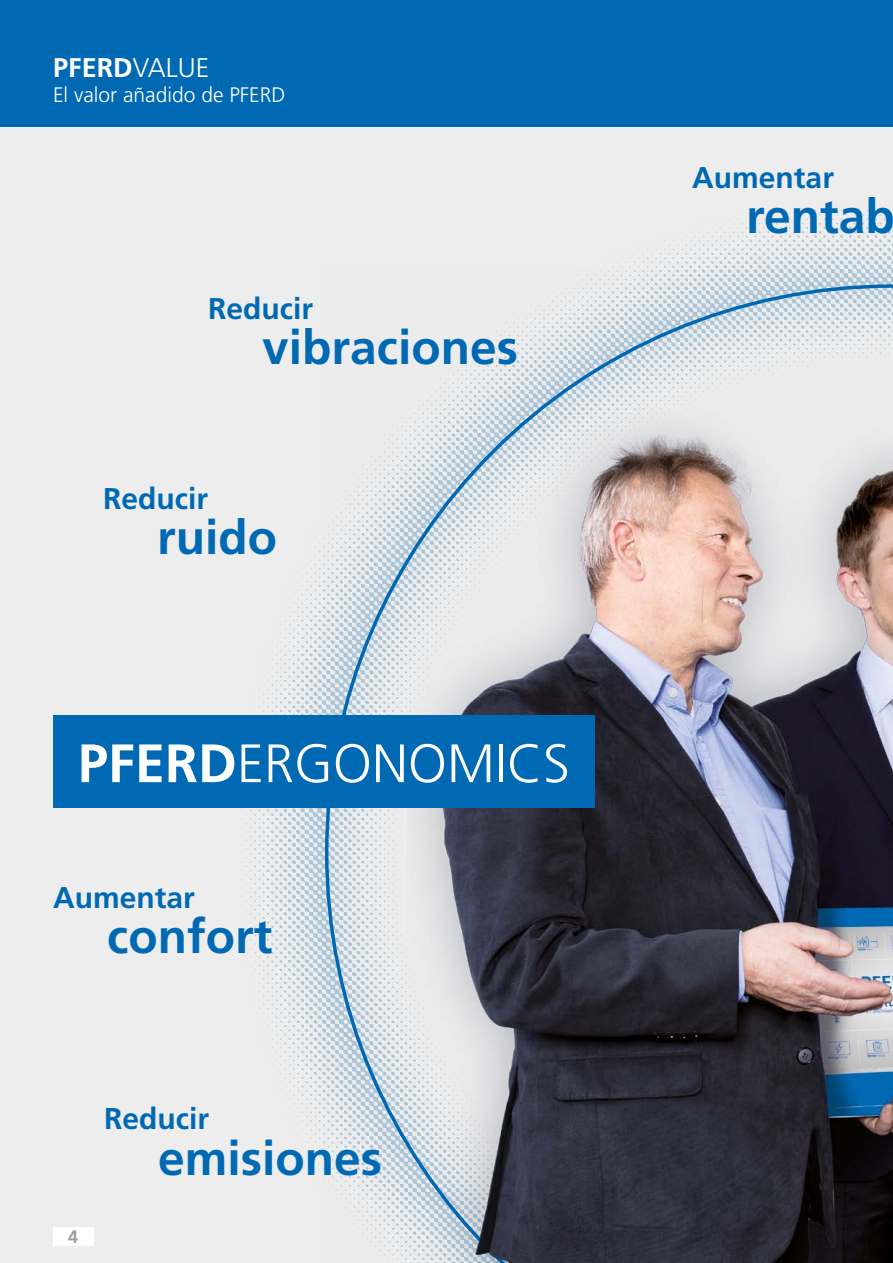
<style>
.page{position:relative;width:893px;height:1263px;background:#fff}
.page>*{position:absolute;margin:0;border:0;box-sizing:border-box;transform-origin:0 0}
.t1{font:300 54px "Frutiger LT Pro";color:#fff}
.t2{font:700 48px "Frutiger LT Pro";color:#0069b4}
.t3{font:700 30px "Frutiger LT Pro";color:#0069b4}
.t4{font:700 27px "Frutiger LT Pro";color:#fff}
.t5{font:300 21px "Frutiger LT Pro";color:#fff}
.t6{font:700 18px "Frutiger LT Pro";color:#9d9d9c}
.s1{font-weight:300}
.s2{font-weight:700}
</style>
<div class="page">
<div style="left:0;top:0;width:893px;height:128px;background:#0069b4"></div>
<div style="left:0;top:128px;width:893px;height:1135px;background:#ededed"></div>
<img style="left:218px;top:206px;width:675px;height:976px">
<img style="left:323px;top:269px;width:570px;height:994px">
<div style="left:53px;top:716px;width:542px;height:92px;background:#0069b4"></div>
<div style="left:53px;top:1227px;width:40px;height:19px;background:#fff"></div>
<p class="t4" style="left:53px;top:52px;width:158px">PFERD<span class="s1">VALUE</span></p>
<p class="t5" style="left:53px;top:83px;width:234px">El valor añadido de PFERD</p>
<p class="t3" style="left:208px;top:291px;width:106px">Reducir</p>
<p class="t2" style="left:262px;top:319px;width:258px">vibraciones</p>
<p class="t3" style="left:103px;top:481px;width:106px">Reducir</p>
<p class="t2" style="left:157px;top:509px;width:121px">ruido</p>
<p class="t1" style="left:78px;top:732px;width:494px"><span class="s2">PFERD</span>ERGONOMICS</p>
<p class="t3" style="left:53px;top:880px;width:143px">Aumentar</p>
<p class="t2" style="left:107px;top:908px;width:167px">confort</p>
<p class="t6" style="left:68px;top:1226px;width:12px">4</p>
<p class="t3" style="left:104px;top:1101px;width:106px">Reducir</p>
<p class="t2" style="left:158px;top:1129px;width:226px">emisiones</p>
<p class="t3" style="left:692px;top:160px;width:143px">Aumentar</p>
<p class="t2" style="left:746px;top:188px;width:150px">rentab</p>
</div>
